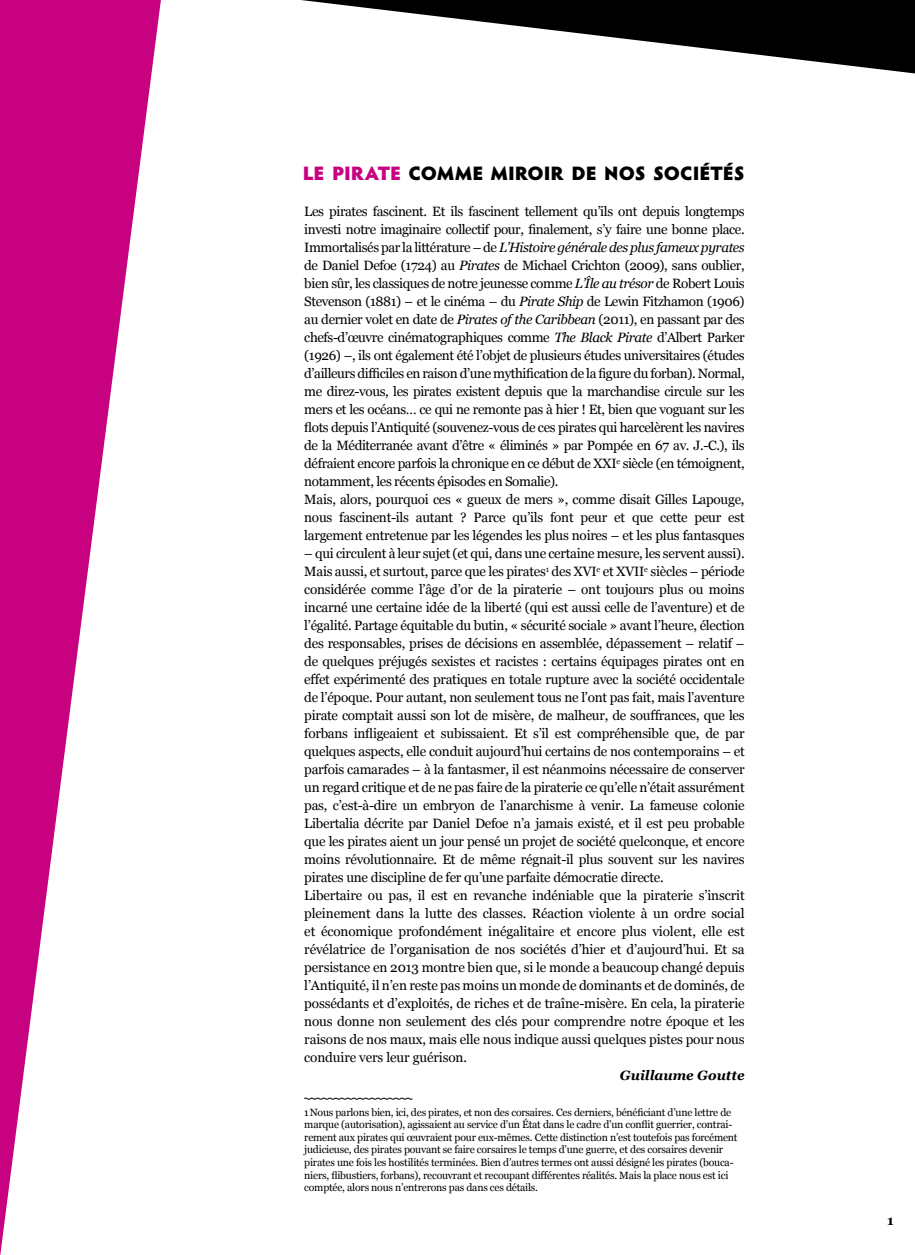
<style>
.page{position:relative;width:915px;height:1255px;background:#fff}
.page>*{position:absolute;margin:0;border:0;box-sizing:border-box;transform-origin:0 0}
.t1{font:900 19.5px "Hypatia Sans Pro";color:#000}
.t2{font:13.5px/18px "Georgia";letter-spacing:-.02em;color:#000}
.t3{font:italic 700 13.5px "Georgia";color:#000}
.t4{font:700 13.5px "Georgia";color:#000}
.t5{font:10.5px/12.6px "Georgia";letter-spacing:-.02em;color:#000}
.s1{color:#c7017f}
.s2{font-style:italic}
</style>
<div class="page">
<svg style="left:301px;top:0;width:613px;height:73px"></svg>
<svg style="left:0;top:0;width:161px;height:1254px"></svg>
<svg style="left:304px;top:1097px;width:109px;height:2px"></svg>
<h1 class="t1" style="left:303px;top:159px;width:443px"><span class="s1">LE PIRATE</span> COMME MIROIR DE NOS SOCIÉTÉS</h1>
<p class="t2" style="left:304px;top:202px;width:442px">Les pirates fascinent. Et ils fascinent tellement qu’ils ont depuis longtemps investi notre imaginaire collectif pour, finalement, s’y faire une bonne place.<br>Immortalisés par la littérature – de <span class="s2">L’Histoire générale des plus fameux pyrates </span>de Daniel Defoe (1724) au <span class="s2">Pirates</span> de Michael Crichton (2009), sans oublier, bien sûr, les classiques de notre jeunesse comme <span class="s2">L’Île au trésor</span> de Robert Louis Stevenson (1881) – et le cinéma – du <span class="s2">Pirate Ship</span> de Lewin Fitzhamon (1906) au dernier volet en date de <span class="s2">Pirates of the Caribbean</span> (2011), en passant par des chefs-d’œuvre cinématographiques comme <span class="s2">The Black Pirate</span> d’Albert Parker (1926) –, ils ont également été l’objet de plusieurs études universitaires (études d’ailleurs difficiles en raison d’une mythification de la figure du forban). Normal, me direz-vous, les pirates existent depuis que la marchandise circule sur les mers et les océans… ce qui ne remonte pas à hier ! Et, bien que voguant sur les flots depuis l’Antiquité (souvenez-vous de ces pirates qui harcelèrent les navires de la Méditerranée avant d’être « éliminés » par Pompée en 67 av. J.-C.), ils défraient encore parfois la chronique en ce début de XXI<sup>e</sup> siècle (en témoignent, notamment, les récents épisodes en Somalie).<br>Mais, alors, pourquoi ces « gueux de mers », comme disait Gilles Lapouge, nous fascinent-ils autant ? Parce qu’ils font peur et que cette peur est largement entretenue par les légendes les plus noires – et les plus fantasques</p>
<p class="t2" style="left:304px;top:544px;width:442px">– qui circulent à leur sujet (et qui, dans une certaine mesure, les servent aussi).<br>Mais aussi, et surtout, parce que les pirates<sup>1</sup> des XVI<sup>e</sup> et XVII <sup>e</sup> siècles – période considérée comme l’âge d’or de la piraterie – ont toujours plus ou moins incarné une certaine idée de la liberté (qui est aussi celle de l’aventure) et de l’égalité. Partage équitable du butin, « sécurité sociale » avant l’heure, élection des responsables, prises de décisions en assemblée, dépassement – relatif – de quelques préjugés sexistes et racistes : certains équipages pirates ont en effet expérimenté des pratiques en totale rupture avec la société occidentale de l’époque. Pour autant, non seulement tous ne l’ont pas fait, mais l’aventure pirate comptait aussi son lot de misère, de malheur, de souffrances, que les forbans infligeaient et subissaient. Et s’il est compréhensible que, de par quelques aspects, elle conduit aujourd’hui certains de nos contemporains – et parfois camarades – à la fantasmer, il est néanmoins nécessaire de conserver un regard critique et de ne pas faire de la piraterie ce qu’elle n’était assurément pas, c’est-à-dire un embryon de l’anarchisme à venir. La fameuse colonie Libertalia décrite par Daniel Defoe n’a jamais existé, et il est peu probable que les pirates aient un jour pensé un projet de société quelconque, et encore moins révolutionnaire. Et de même régnait-il plus souvent sur les navires pirates une discipline de fer qu’une parfaite démocratie directe.<br>Libertaire ou pas, il est en revanche indéniable que la piraterie s’inscrit pleinement dans la lutte des classes. Réaction violente à un ordre social et économique profondément inégalitaire et encore plus violent, elle est révélatrice de l’organisation de nos sociétés d’hier et d’aujourd’hui. Et sa persistance en 2013 montre bien que, si le monde a beaucoup changé depuis l’Antiquité, il n’en reste pas moins un monde de dominants et de dominés, de possédants et d’exploités, de riches et de traîne-misère. En cela, la piraterie nous donne non seulement des clés pour comprendre notre époque et les raisons de nos maux, mais elle nous indique aussi quelques pistes pour nous conduire vers leur guérison.</p>
<p class="t3" style="left:619px;top:1065px;width:126px">Guillaume Goutte</p>
<p class="t5" style="left:304px;top:1105px;width:434px">1Nous parlons bien, ici, des pirates, et non des corsaires. Ces derniers, bénéficiant d’une lettre de marque (autorisation), agissaient au service d’un État dans le cadre d’un conflit guerrier, contrai&shy;rement aux pirates qui œuvraient pour eux-mêmes. Cette distinction n’est toutefois pas forcément judicieuse, des pirates pouvant se faire corsaires le temps d’une guerre, et des corsaires devenir pirates une fois les hostilités terminées. Bien d’autres termes ont aussi désigné les pirates (bouca&shy;niers, flibustiers, forbans), recouvrant et recoupant différentes réalités. Mais la place nous est ici comptée, alors nous n’entrerons pas dans ces détails.</p>
<p class="t4" style="left:886px;top:1209px;width:8px">1</p>
</div>
